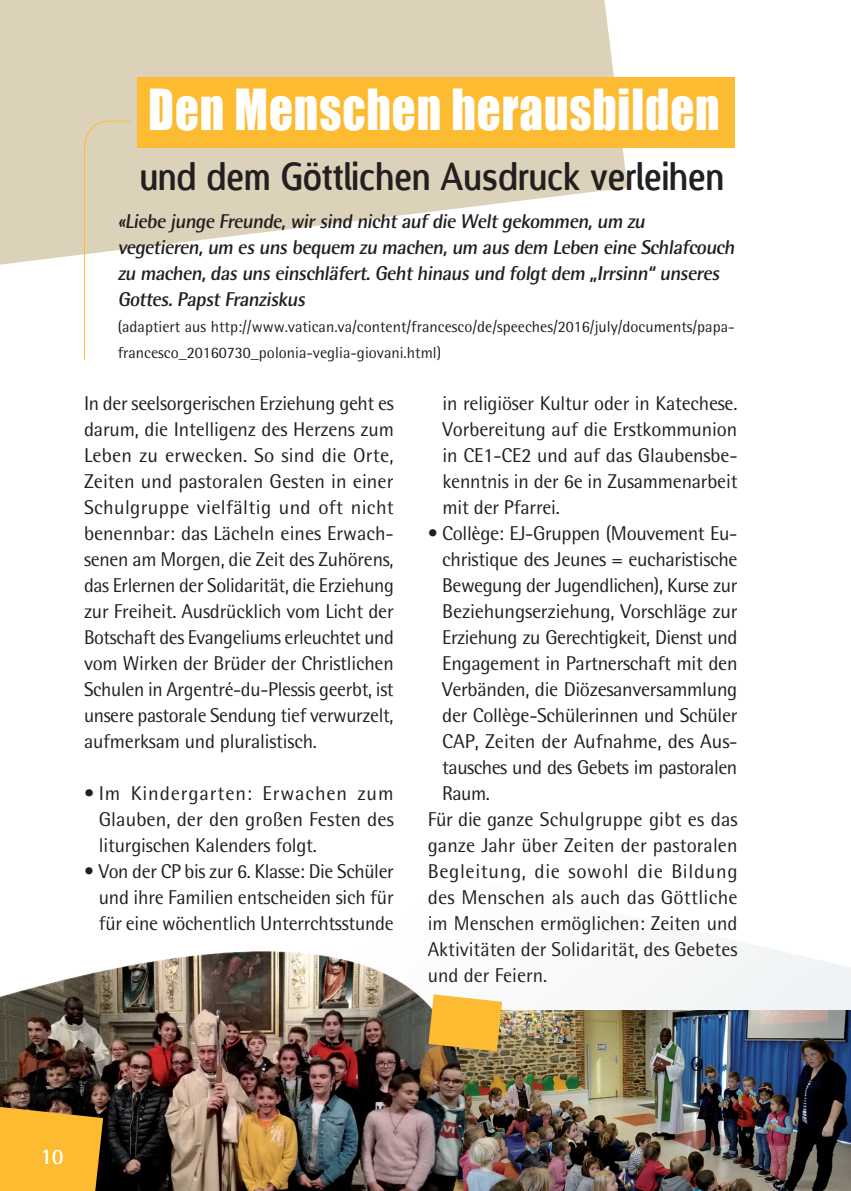
<style>
.page{position:relative;width:851px;height:1191px;background:#fff}
.page>*{position:absolute;margin:0;border:0;box-sizing:border-box;transform-origin:0 0}
.t1{font:52px "Impact";letter-spacing:.02em;color:#fff;scale:.9 1}
.t2{font:38px "Designosaur";color:#231f20;scale:.9 1}
.t3{font:700 22px "Rotis Semi Sans";color:#fff}
.t4{font:20px/26px "Rotis Semi Sans";letter-spacing:-.01em;color:#231f20;text-align:justify}
.t5{font:700 20px/26px "Rotis Semi Sans";letter-spacing:-.03em;color:#231f20}
.t6{font:20px "Rotis Semi Sans";letter-spacing:.01em;color:#231f20}
.t7{font:20px "Rotis Semi Sans";letter-spacing:.03em;color:#231f20}
.t8{font:16px/26px "Rotis Semi Sans";color:#231f20}
</style>
<div class="page">
<svg style="left:502px;top:937px;width:348px;height:74px;fill:#f5f7f8"></svg>
<svg style="left:0;top:0;width:627px;height:265px;fill:#dcd1b9"></svg>
<div style="left:137px;top:77px;width:597px;height:70px;background:#fdbb31"></div>
<svg style="left:83px;top:120px;width:48px;height:241px"></svg>
<img style="left:468px;top:1011px;width:382px;height:180px">
<img style="left:0;top:951px;width:465px;height:240px">
<svg style="left:0;top:1098px;width:103px;height:93px;background:#d69e2c"></svg>
<svg style="left:428px;top:994px;width:74px;height:57px;background:#eeb745"></svg>
<h1 class="t1" style="left:148px;top:69px;width:636px">Den Menschen herausbilden</h1>
<h2 class="t2" style="left:140px;top:145px;width:650px">und dem Göttlichen Ausdruck verleihen</h2>
<p class="t5" style="left:118px;top:208px;width:621px">«Liebe junge Freunde,wirsind nichtauf die Weltgekommen,um zu vegetieren,um es uns bequem zu machen,um aus dem Leben eine Schlafcouch zu machen,das uns einschläfert.Gehthinaus und folgtdem „Irrsinn“unseres Gottes.PapstFranziskus</p>
<p class="t8" style="left:118px;top:313px;width:618px">(adaptiert aus http://www.vatican.va/content/francesco/de/speeches/2016/july/documents/papa&shy;francesco_20160730_polonia-veglia-giovani.html)</p>
<p class="t4" style="left:84px;top:390px;width:311px">In der seelsorgerischen Erziehung geht es darum, die Intelligenz des Herzens zum Leben zu erwecken. So sind die Orte, Zeiten und pastoralen Gesten in einer Schulgruppe vielfältig und oft nicht benennbar: das Lächeln eines Erwach&shy;senen am Morgen, die Zeit des Zuhörens, das Erlernen der Solidarität, die Erziehung zur Freiheit. Ausdrücklich vom Licht der Botschaft des Evangeliums erleuchtet und vom Wirken der Brüder der Christlichen Schulen in Argentré-du-Plessis geerbt, ist unsere pastorale Sendung tief verwurzelt, aufmerksam und pluralistisch.</p>
<p class="t4" style="left:99px;top:780px;width:296px;text-indent:-15px">• Im Kindergarten: Erwachen zum Glauben, der den großen Festen des liturgischen Kalenders folgt.</p>
<p class="t4" style="left:99px;top:858px;width:296px;text-indent:-15px">• Von der CP bis zur 6. Klasse: Die Schüler und ihre Familien entscheiden sich für für eine wöchentlich Unterrchtsstunde</p>
<p class="t4" style="left:442px;top:390px;width:296px">in religiöser Kultur oder in Katechese.<br>Vorbereitung auf die Erstkommunion in CE1-CE2 und auf das Glaubensbe&shy;kenntnis in der 6e in Zusammenarbeit mit der Pfarrei.</p>
<p class="t4" style="left:427px;top:520px;width:311px">• Collège: EJ-Gruppen (Mouvement Eu-</p>
<p class="t4" style="left:442px;top:546px;width:297px">christique des Jeunes = eucharistische</p>
<p class="t4" style="left:442px;top:572px;width:297px">Bewegung der Jugendlichen), Kurse zur</p>
<p class="t4" style="left:442px;top:598px;width:297px">Beziehungserziehung, Vorschläge zur</p>
<p class="t4" style="left:442px;top:624px;width:296px">Erziehung zu Gerechtigkeit, Dienst und</p>
<p class="t4" style="left:442px;top:650px;width:297px">Engagement in Partnerschaft mit den</p>
<p class="t4" style="left:442px;top:676px;width:296px">Verbänden, die Diözesanversammlung</p>
<p class="t4" style="left:442px;top:702px;width:297px">der Collège-Schülerinnen und Schüler</p>
<p class="t4" style="left:442px;top:728px;width:297px">CAP, Zeiten der Aufnahme, des Aus-</p>
<p class="t4" style="left:442px;top:754px;width:296px">tausches und des Gebets im pastoralen</p>
<p class="t4" style="left:442px;top:780px;width:49px">Raum.</p>
<p class="t6" style="left:427px;top:807px;width:311px">Für die ganze Schulgruppe gibt es das</p>
<p class="t4" style="left:427px;top:832px;width:311px">ganze Jahr über Zeiten der pastoralen</p>
<p class="t7" style="left:427px;top:859px;width:311px">Begleitung, die sowohl die Bildung</p>
<p class="t6" style="left:427px;top:885px;width:311px">des Menschen als auch das Göttliche</p>
<p class="t4" style="left:427px;top:910px;width:311px">im Menschen ermöglichen: Zeiten und</p>
<p class="t4" style="left:427px;top:936px;width:311px">Aktivitäten der Solidarität, des Gebetes</p>
<p class="t4" style="left:427px;top:962px;width:121px">und der Feiern.</p>
<p class="t3" style="left:41px;top:1143px;width:25px">10</p>
</div>
